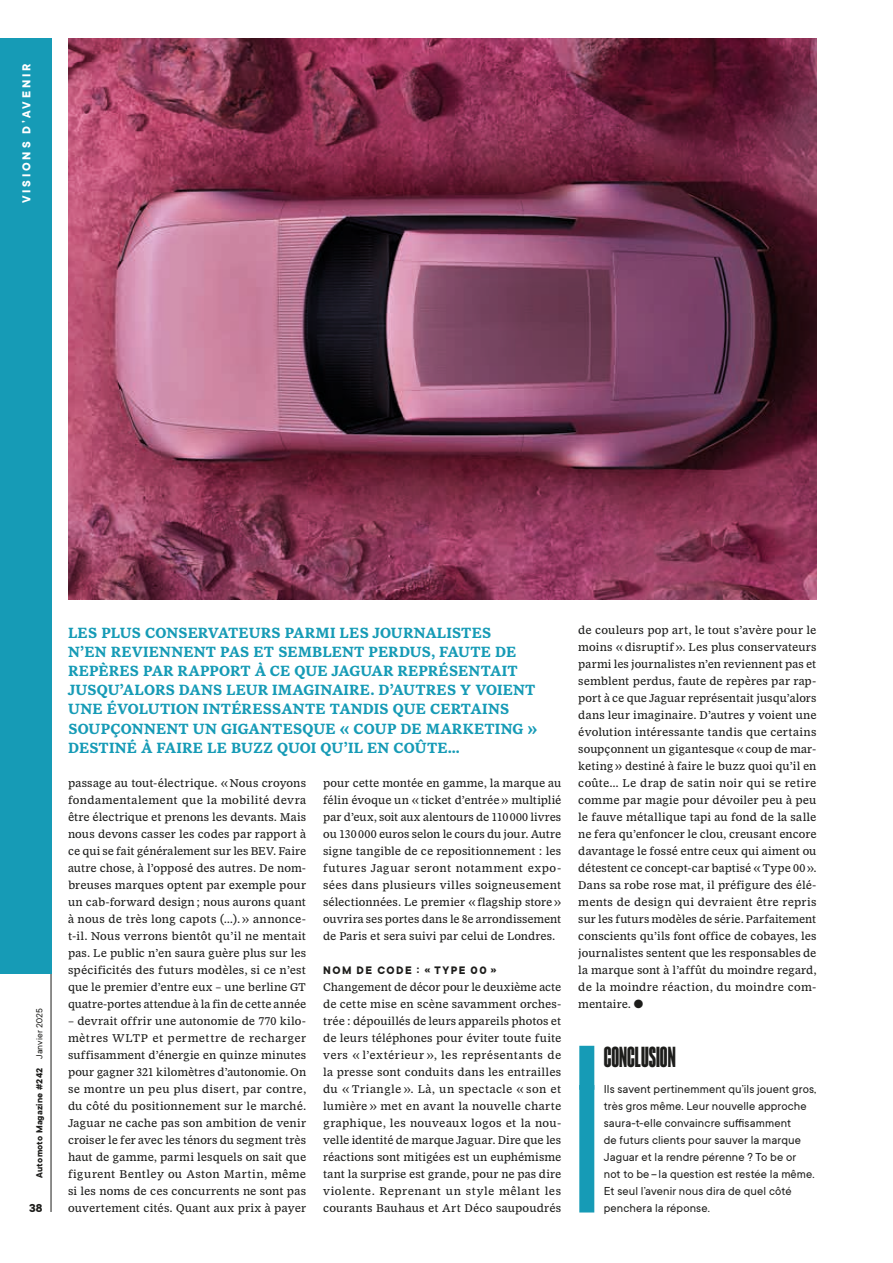
<style>
.page{position:relative;width:893px;height:1263px;background:#fff}
.page>*{position:absolute;margin:0;border:0;box-sizing:border-box;transform-origin:0 0}
.t1{font:700 extra-condensed 27px "F37 Judge";color:#1d1d1b}
.t2{font:700 15.75px/19.2px "NCT Larkspur";letter-spacing:.005em;color:#169bb6}
.t3{font:12.75px/17px "TT Commons";letter-spacing:.01em;color:#1d1d1b}
.t4{font:700 12.75px "TT Commons";letter-spacing:.22em;color:#fff}
.t5{font:700 12.75px "TT Commons";color:#1d1d1b}
.t6{font:12px/17px "NCT Larkspur";letter-spacing:.01em;color:#1d1d1b;text-align:justify}
.t7{font:700 12px "TT Commons";letter-spacing:.12em;color:#1d1d1b}
.t8{font:700 9.75px "TT Commons";letter-spacing:.025em;color:#1d1d1b}
.s1{font-weight:400}
</style>
<div class="page">
<hr style="left:51px;top:38px;width:1px;height:1174px;background:#1d1d1b">
<div style="left:579px;top:1046px;width:15px;height:44px;background:#169bb6"></div>
<div style="left:579px;top:1085px;width:15px;height:127px;background:#169bb6"></div>
<img style="left:68px;top:38px;width:748px;height:562px">
<div style="left:0;top:38px;width:51px;height:936px;background:#169bb6"></div>
<p class="t4" style="left:18px;top:203px;width:141px;rotate:-90deg">VISIONS D’AVENIR</p>
<p class="t8" style="left:33px;top:1178px;width:171px;rotate:-90deg">Automoto Magazine #242 <span class="s1">Janvier 2025</span></p>
<p class="t5" style="left:29px;top:1199px;width:15px">38</p>
<p class="t2" style="left:68px;top:622px;width:471px">LES PLUS CONSERVATEURS PARMI LES JOURNALISTES<br>N’EN REVIENNENT PAS ET SEMBLENT PERDUS, FAUTE DE REPÈRES PAR RAPPORT À CE QUE JAGUAR REPRÉSENTAIT JUSQU’ALORS DANS LEUR IMAGINAIRE. D’AUTRES Y VOIENT UNE ÉVOLUTION INTÉRESSANTE TANDIS QUE CERTAINS SOUPÇONNENT UN GIGANTESQUE « COUP DE MARKETING » DESTINÉ À FAIRE LE BUZZ QUOI QU’IL EN COÛTE…</p>
<p class="t6" style="left:68px;top:773px;width:240px">passage au tout-électrique. «Nous croyons fondamentalement que la mobilité devra être électrique et prenons les devants. Mais nous devons casser les codes par rapport à ce qui se fait généralement sur les BEV. Faire autre chose, à l’opposé des autres. De nom&shy;breuses marques optent par exemple pour un cab-forward design; nous aurons quant à nous de très long capots (…). » annonce&shy;t-il. Nous verrons bientôt qu’il ne mentait pas. Le public n’en saura guère plus sur les spécificités des futurs modèles, si ce n’est que le premier d’entre eux – une berline GT quatre-portes attendue à la fin de cette année</p>
<p class="t6" style="left:68px;top:1011px;width:240px">– devrait offrir une autonomie de 770 kilo&shy;mètres WLTP et permettre de recharger suffisamment d’énergie en quinze minutes pour gagner 321 kilomètres d’autonomie. On se montre un peu plus disert, par contre, du côté du positionnement sur le marché.<br>Jaguar ne cache pas son ambition de venir croiser le fer avec les ténors du segment très haut de gamme, parmi lesquels on sait que figurent Bentley ou Aston Martin, même si les noms de ces concurrents ne sont pas ouvertement cités. Quant aux prix à payer</p>
<p class="t6" style="left:323px;top:773px;width:240px">pour cette montée en gamme, la marque au félin évoque un «ticket d’entrée» multiplié par d’eux, soit aux alentours de 110000 livres ou 130000 euros selon le cours du jour. Autre signe tangible de ce repositionnement : les futures Jaguar seront notamment expo&shy;sées dans plusieurs villes soigneusement sélectionnées. Le premier «flagship store» ouvrira ses portes dans le 8e arrondissement de Paris et sera suivi par celui de Londres.</p>
<p class="t7" style="left:323px;top:962px;width:175px">NOM DE CODE : « TYPE 00 »</p>
<p class="t6" style="left:323px;top:977px;width:240px">Changement de décor pour le deuxième acte de cette mise en scène savamment orches&shy;trée : dépouillés de leurs appareils photos et de leurs téléphones pour éviter toute fuite vers « l’extérieur », les représentants de la presse sont conduits dans les entrailles du « Triangle ». Là, un spectacle « son et lumière » met en avant la nouvelle charte graphique, les nouveaux logos et la nou&shy;velle identité de marque Jaguar. Dire que les réactions sont mitigées est un euphémisme tant la surprise est grande, pour ne pas dire violente. Reprenant un style mêlant les courants Bauhaus et Art Déco saupoudrés</p>
<p class="t6" style="left:578px;top:620px;width:240px">de couleurs pop art, le tout s’avère pour le moins «disruptif». Les plus conservateurs parmi les journalistes n’en reviennent pas et semblent perdus, faute de repères par rap&shy;port à ce que Jaguar représentait jusqu’alors dans leur imaginaire. D’autres y voient une évolution intéressante tandis que certains soupçonnent un gigantesque «coup de mar&shy;keting» destiné à faire le buzz quoi qu’il en coûte… Le drap de satin noir qui se retire comme par magie pour dévoiler peu à peu le fauve métallique tapi au fond de la salle ne fera qu’enfoncer le clou, creusant encore davantage le fossé entre ceux qui aiment ou détestent ce concept-car baptisé «Type 00».<br>Dans sa robe rose mat, il préfigure des élé&shy;ments de design qui devraient être repris sur les futurs modèles de série. Parfaitement conscients qu’ils font office de cobayes, les journalistes sentent que les responsables de la marque sont à l’affût du moindre regard, de la moindre réaction, du moindre com&shy;mentaire. ●</p>
<h1 class="t1" style="left:604px;top:1042px;width:73px">CONCLUSION</h1>
<p class="t3" style="left:604px;top:1080px;width:214px">Ils savent pertinemment qu’ils jouent gros, très gros même. Leur nouvelle approche saura-t-elle convaincre suffisamment<br>de futurs clients pour sauver la marque Jaguar et la rendre pérenne ? To be or<br>not to be – la question est restée la même.<br>Et seul l’avenir nous dira de quel côté penchera la réponse.</p>
</div>
